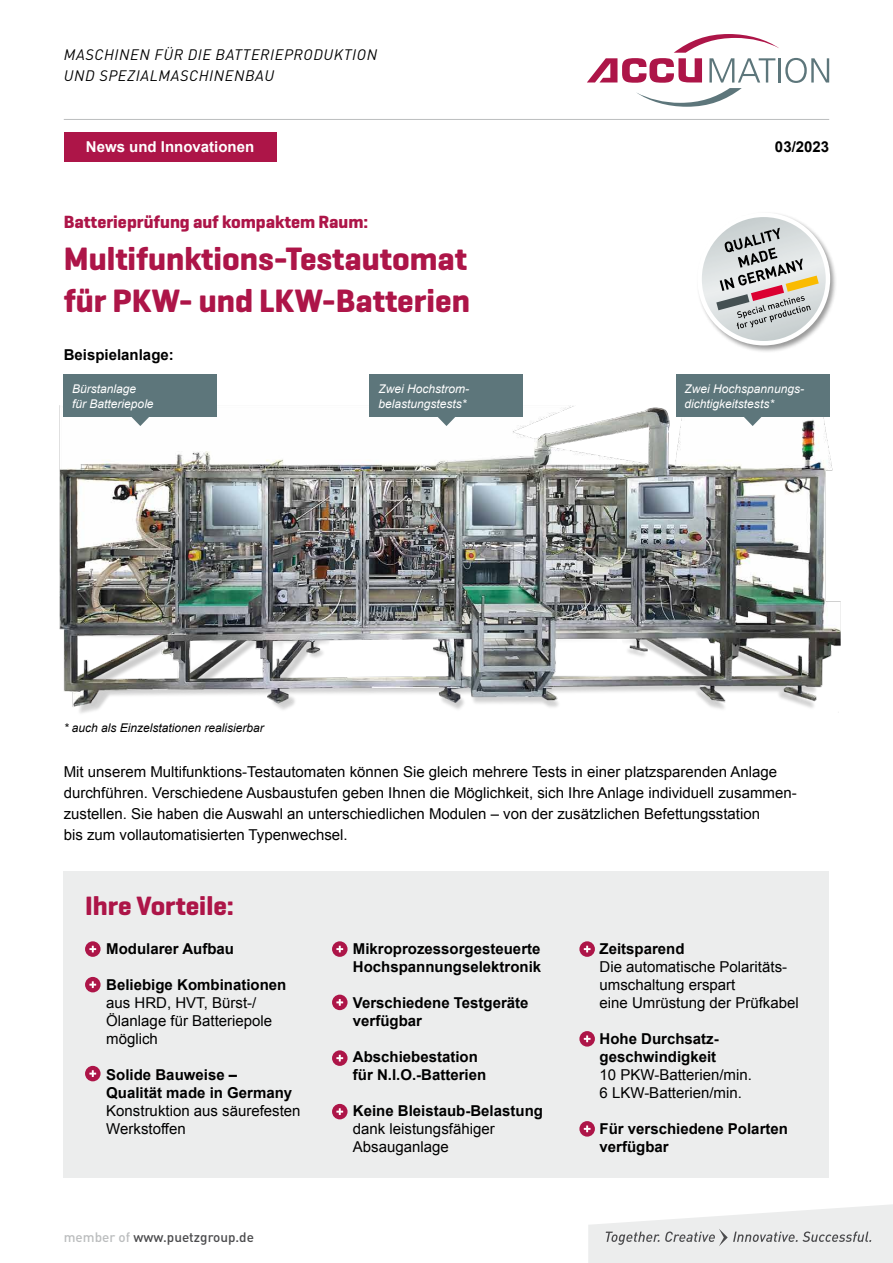
<style>
.page{position:relative;width:893px;height:1263px;background:#fff}
.page>*{position:absolute;margin:0;border:0;box-sizing:border-box;transform-origin:0 0}
.t1{font:700 33px/42px "Geogrotesque";color:#ad1548}
.t2{font:700 27px "Geogrotesque";color:#ad1548}
.t3{font:700 18px "Geogrotesque";color:#ad1548}
.t4{font:15px/18px "Arial";color:#000}
.t5{font:700 15px/18px "Arial";color:#000}
.t6{font:italic 15px/21px "DIN Pro";letter-spacing:.04em;color:#000}
.t7{font:700 15px "Arial";color:#fff}
.t8{font:500 13.5px "DIN Pro";color:#4b4b4d}
.t9{font:italic 12px/15px "Arial";color:#fff}
.t10{font:italic 12px "Arial";color:#000}
.s1{color:#bbbdbe}
</style>
<div class="page">
<hr style="left:64px;top:119px;width:765px;height:1px;background:#bbbdbe">
<svg style="left:587px;top:34px;width:192px;height:73px"></svg>
<hr style="left:778px;top:58px;width:3px;height:25px;background:#5d767b">
<svg style="left:785px;top:58px;width:44px;height:25px"></svg>
<svg style="left:588px;top:1204px;width:305px;height:59px"></svg>
<div style="left:64px;top:132px;width:212px;height:30px;background:#ad1548"></div>
<div style="left:696px;top:211px;width:142px;height:142px;background:#000;opacity:.4"></div>
<div style="left:697px;top:213px;width:133px;height:132px;background:#fff;border-radius:50%"></div>
<img style="left:702px;top:217px;width:124px;height:124px;border-radius:62px">
<svg style="left:716px;top:228px;width:103px;height:101px"></svg>
<div style="left:64px;top:872px;width:765px;height:306px;background:#eceded"></div>
<svg style="left:85px;top:941px;width:16px;height:16px"></svg>
<svg style="left:89px;top:946px;width:7px;height:6px"></svg>
<div style="left:85px;top:977px;width:16px;height:15px;background:#ad1548;border-radius:50%"></div>
<svg style="left:89px;top:981px;width:7px;height:7px"></svg>
<div style="left:85px;top:1066px;width:16px;height:15px;background:#ad1548;border-radius:50%"></div>
<svg style="left:89px;top:1070px;width:7px;height:7px"></svg>
<svg style="left:579px;top:941px;width:16px;height:16px"></svg>
<svg style="left:584px;top:946px;width:7px;height:6px"></svg>
<div style="left:579px;top:1031px;width:16px;height:15px;background:#ad1548;border-radius:50%"></div>
<svg style="left:584px;top:1035px;width:7px;height:7px"></svg>
<div style="left:579px;top:1121px;width:16px;height:15px;background:#ad1548;border-radius:50%"></div>
<svg style="left:584px;top:1125px;width:7px;height:7px"></svg>
<svg style="left:332px;top:941px;width:16px;height:16px"></svg>
<svg style="left:336px;top:946px;width:7px;height:6px"></svg>
<div style="left:332px;top:995px;width:16px;height:15px;background:#ad1548;border-radius:50%"></div>
<svg style="left:336px;top:999px;width:7px;height:7px"></svg>
<div style="left:332px;top:1104px;width:16px;height:15px;background:#ad1548;border-radius:50%"></div>
<svg style="left:336px;top:1108px;width:7px;height:7px"></svg>
<svg style="left:332px;top:1050px;width:16px;height:16px"></svg>
<svg style="left:336px;top:1055px;width:7px;height:6px"></svg>
<img style="left:59px;top:375px;width:782px;height:338px">
<div style="left:370px;top:374px;width:153px;height:43px;background:#5d767b"></div>
<div style="left:64px;top:374px;width:153px;height:43px;background:#5d767b"></div>
<div style="left:676px;top:374px;width:153px;height:43px;background:#5d767b"></div>
<svg style="left:130px;top:417px;width:21px;height:9px"></svg>
<svg style="left:436px;top:417px;width:21px;height:9px"></svg>
<svg style="left:742px;top:417px;width:21px;height:9px"></svg>
<p class="t6" style="left:64px;top:44px;width:315px">MASCHINEN FÜR DIE BATTERIEPRODUKTION<br>UND SPEZIALMASCHINENBAU</p>
<p class="t7" style="left:86px;top:137px;width:170px">News und Innovationen</p>
<p class="t5" style="left:775px;top:138px;width:56px">03/2023</p>
<p class="t3" style="left:64px;top:211px;width:306px">Batterieprüfung auf kompaktem Raum:</p>
<h1 class="t1" style="left:64px;top:238px;width:408px">Multifunktions-Testautomat für PKW- und LKW-Batterien</h1>
<p class="t5" style="left:64px;top:347px;width:112px">Beispielanlage:</p>
<p class="t9" style="left:72px;top:382px;width:83px">Bürstanlage<br>für Batteriepole</p>
<p class="t9" style="left:685px;top:382px;width:121px">Zwei Hochspannungs&shy;dichtigkeitstests*</p>
<p class="t9" style="left:378px;top:382px;width:92px">Zwei Hochstrom&shy;belastungstests*</p>
<p class="t10" style="left:64px;top:720px;width:202px">* auch als Einzelstationen realisierbar</p>
<p class="t4" style="left:64px;top:762px;width:734px;line-height:21px">Mit unserem Multifunktions-Testautomaten können Sie gleich mehrere Tests in einer platzsparenden Anlage durchführen. Verschiedene Ausbaustufen geben Ihnen die Möglichkeit, sich Ihre Anlage individuell zusammen&shy;zustellen. Sie haben die Auswahl an unterschiedlichen Modulen – von der zusätzlichen Befettungsstation<br>bis zum vollautomatisierten Typenwechsel.</p>
<h2 class="t2" style="left:85px;top:889px;width:150px">Ihre Vorteile:</h2>
<p class="t5" style="left:106px;top:941px;width:129px">Modularer Aufbau</p>
<p class="t5" style="left:106px;top:977px;width:182px">Beliebige Kombinationen</p>
<p class="t4" style="left:106px;top:994px;width:167px">aus HRD, HVT, Bürst-/<br>Ölanlage für Batteriepole möglich</p>
<p class="t5" style="left:106px;top:1067px;width:187px">Solide Bauweise –<br>Qualität made in Germany</p>
<p class="t4" style="left:106px;top:1102px;width:196px">Konstruktion aus säurefesten<br>Werkstoffen</p>
<p class="t8" style="left:64px;top:1228px;width:192px"><span class="s1">member of</span> www.puetzgroup.de</p>
<p class="t5" style="left:353px;top:941px;width:190px">Mikroprozessorgesteuerte<br>Hochspannungselektronik</p>
<p class="t5" style="left:353px;top:995px;width:177px">Verschiedene Testgeräte verfügbar</p>
<p class="t5" style="left:353px;top:1049px;width:135px">Abschiebestation für N.I.O.-Batterien</p>
<p class="t5" style="left:353px;top:1103px;width:192px">Keine Bleistaub-Belastung</p>
<p class="t4" style="left:353px;top:1120px;width:143px">dank leistungsfähiger<br>Absauganlage</p>
<p class="t5" style="left:600px;top:941px;width:87px">Zeitsparend</p>
<p class="t4" style="left:600px;top:958px;width:201px">Die automatische Polaritäts&shy;umschaltung erspart<br>eine Umrüstung der Prüfkabel</p>
<p class="t5" style="left:600px;top:1031px;width:121px">Hohe Durchsatz&shy;geschwindigkeit</p>
<p class="t4" style="left:600px;top:1066px;width:154px">10 PKW-Batterien/min.<br>6 LKW-Batterien/min.</p>
<p class="t5" style="left:600px;top:1121px;width:190px">Für verschiedene Polarten verfügbar</p>
</div>
